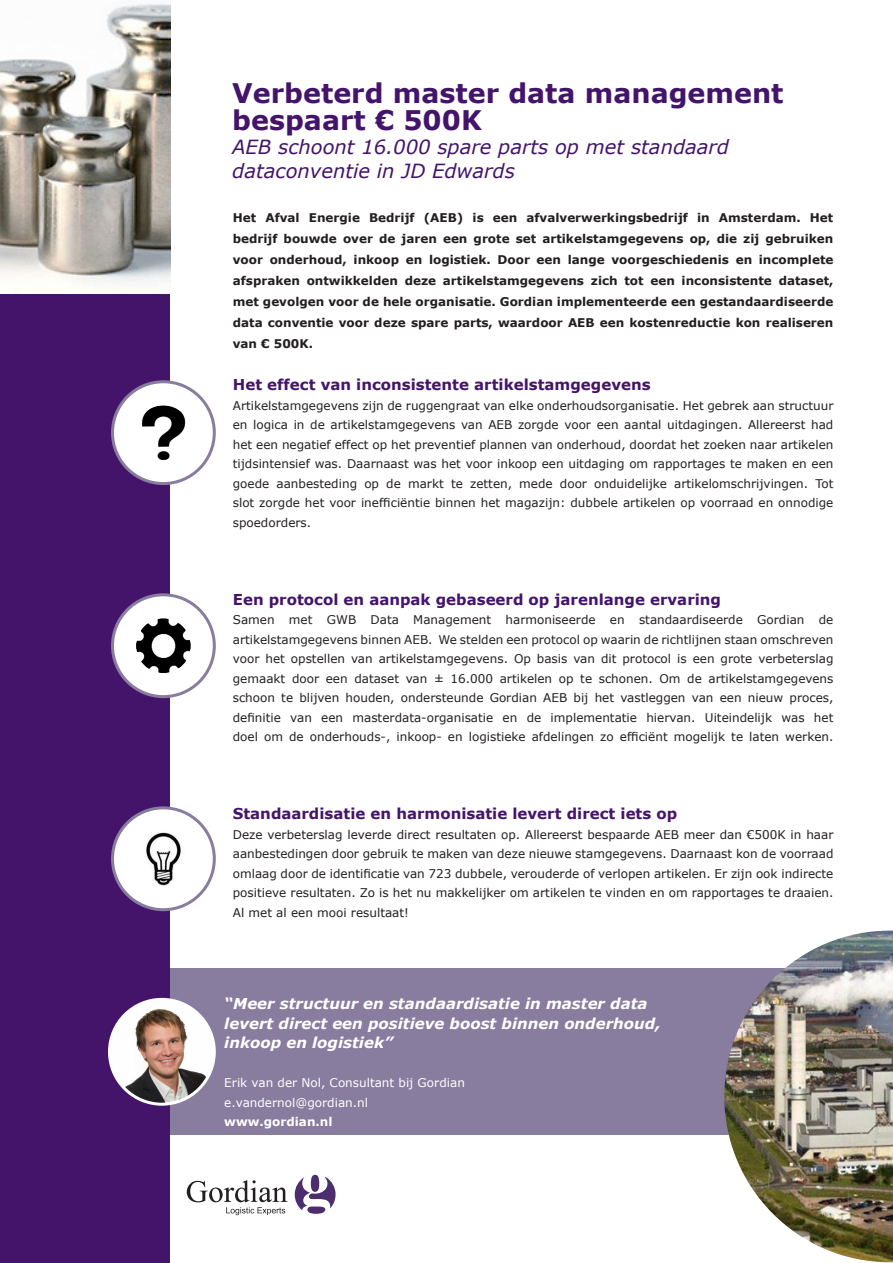
<style>
.page{position:relative;width:893px;height:1263px;background:#fff}
.page>*{position:absolute;margin:0;border:0;box-sizing:border-box;transform-origin:0 0}
.t1{font:700 27px/27px "Verdana";color:#44146b}
.t2{font:italic 19.5px/24px "Verdana";color:#44146b}
.t3{font:700 15px "Verdana";color:#44146b}
.t4{font:italic 700 15px/19.5px "Verdana";color:#fff}
.t5{font:12px/19.5px "Verdana";color:#231f20;text-align:justify}
.t6{font:700 12px/21px "Verdana";color:#231f20;text-align:justify}
.t7{font:12px/19.5px "Verdana";color:#fff}
.t8{font:700 12px "Verdana";color:#fff}
</style>
<div class="page">
<div style="left:49px;top:968px;width:844px;height:167px;background:#887c9f"></div>
<div style="left:0;top:0;width:170px;height:1263px;background:#44146b"></div>
<img style="left:111px;top:999px;width:103px;height:105px">
<div style="left:108px;top:998px;width:108px;height:108px;border:3px solid #fff;border-radius:50%"></div>
<div style="left:112px;top:808px;width:102px;height:102px;background:#fff;border-radius:50%"></div>
<div style="left:111px;top:806px;width:105px;height:105px;border:3px solid #887c9f;border-radius:50%"></div>
<img style="left:136px;top:831px;width:55px;height:55px;border-radius:27px">
<svg style="left:295px;top:1175px;width:41px;height:39px"></svg>
<svg style="left:187px;top:1180px;width:100px;height:35px"></svg>
<div style="left:112px;top:382px;width:102px;height:102px;background:#fff;border-radius:50%"></div>
<div style="left:111px;top:380px;width:105px;height:105px;border:3px solid #887c9f;border-radius:50%"></div>
<img style="left:136px;top:405px;width:55px;height:55px;border-radius:27px">
<div style="left:112px;top:595px;width:102px;height:102px;background:#fff;border-radius:50%"></div>
<div style="left:111px;top:593px;width:105px;height:105px;border:3px solid #887c9f;border-radius:50%"></div>
<img style="left:136px;top:618px;width:55px;height:55px;border-radius:27px">
<img style="left:0;top:0;width:171px;height:293px">
<img style="left:724px;top:930px;width:169px;height:332px">
<h1 class="t1" style="left:232px;top:79px;width:553px">Verbeterd master data management bespaart € 500K</h1>
<h2 class="t2" style="left:232px;top:134px;width:498px">AEB schoont 16.000 spare parts op met standaard dataconventie in JD Edwards</h2>
<p class="t6" style="left:233px;top:207px;width:602px">Het Afval Energie Bedrijf (AEB) is een afvalverwerkingsbedrijf in Amsterdam. Het bedrijf bouwde over de jaren een grote set artikelstamgegevens op, die zij gebruiken voor onderhoud, inkoop en logistiek. Door een lange voorgeschiedenis en incomplete afspraken ontwikkelden deze artikelstamgegevens zich tot een inconsistente dataset, met gevolgen voor de hele organisatie. Gordian implementeerde een gestandaardiseerde data conventie voor deze spare parts, waardoor AEB een kostenreductie kon realiseren van € 500K.</p>
<p class="t3" style="left:233px;top:374px;width:419px">Het effect van inconsistente artikelstamgegevens</p>
<p class="t5" style="left:233px;top:395px;width:602px">Artikelstamgegevens zijn de ruggengraat van elke onderhoudsorganisatie. Het gebrek aan structuur en logica in de artikelstamgegevens van AEB zorgde voor een aantal uitdagingen. Allereerst had het een negatief effect op het preventief plannen van onderhoud, doordat het zoeken naar artikelen tijdsintensief was. Daarnaast was het voor inkoop een uitdaging om rapportages te maken en een goede aanbesteding op de markt te zetten, mede door onduidelijke artikelomschrijvingen. Tot slot zorgde het voor inefficiëntie binnen het magazijn: dubbele artikelen op voorraad en onnodige spoedorders.</p>
<p class="t3" style="left:233px;top:589px;width:490px">Een protocol en aanpak gebaseerd op jarenlange ervaring</p>
<p class="t5" style="left:233px;top:610px;width:602px">Samen met GWB Data Management harmoniseerde en standaardiseerde Gordian de artikelstamgegevens binnen AEB. We stelden een protocol op waarin de richtlijnen staan omschreven voor het opstellen van artikelstamgegevens. Op basis van dit protocol is een grote verbeterslag gemaakt door een dataset van ± 16.000 artikelen op te schonen. Om de artikelstamgegevens schoon te blijven houden, ondersteunde Gordian AEB bij het vastleggen van een nieuw proces, definitie van een masterdata-organisatie en de implementatie hiervan. Uiteindelijk was het doel om de onderhouds-, inkoop- en logistieke afdelingen zo efficiënt mogelijk te laten werken.</p>
<p class="t3" style="left:233px;top:803px;width:446px">Standaardisatie en harmonisatie levert direct iets op</p>
<p class="t5" style="left:233px;top:824px;width:602px">Deze verbeterslag leverde direct resultaten op. Allereerst bespaarde AEB meer dan €500K in haar aanbestedingen door gebruik te maken van deze nieuwe stamgegevens. Daarnaast kon de voorraad omlaag door de identificatie van 723 dubbele, verouderde of verlopen artikelen. Er zijn ook indirecte positieve resultaten. Zo is het nu makkelijker om artikelen te vinden en om rapportages te draaien.<br>Al met al een mooi resultaat!</p>
<p class="t4" style="left:224px;top:994px;width:438px">“Meer structuur en standaardisatie in master data levert direct een positieve boost binnen onderhoud, inkoop en logistiek”</p>
<p class="t7" style="left:224px;top:1073px;width:242px">Erik van der Nol, Consultant bij Gordian e.vandernol@gordian.nl</p>
<p class="t8" style="left:224px;top:1113px;width:110px">www.gordian.nl</p>
</div>
